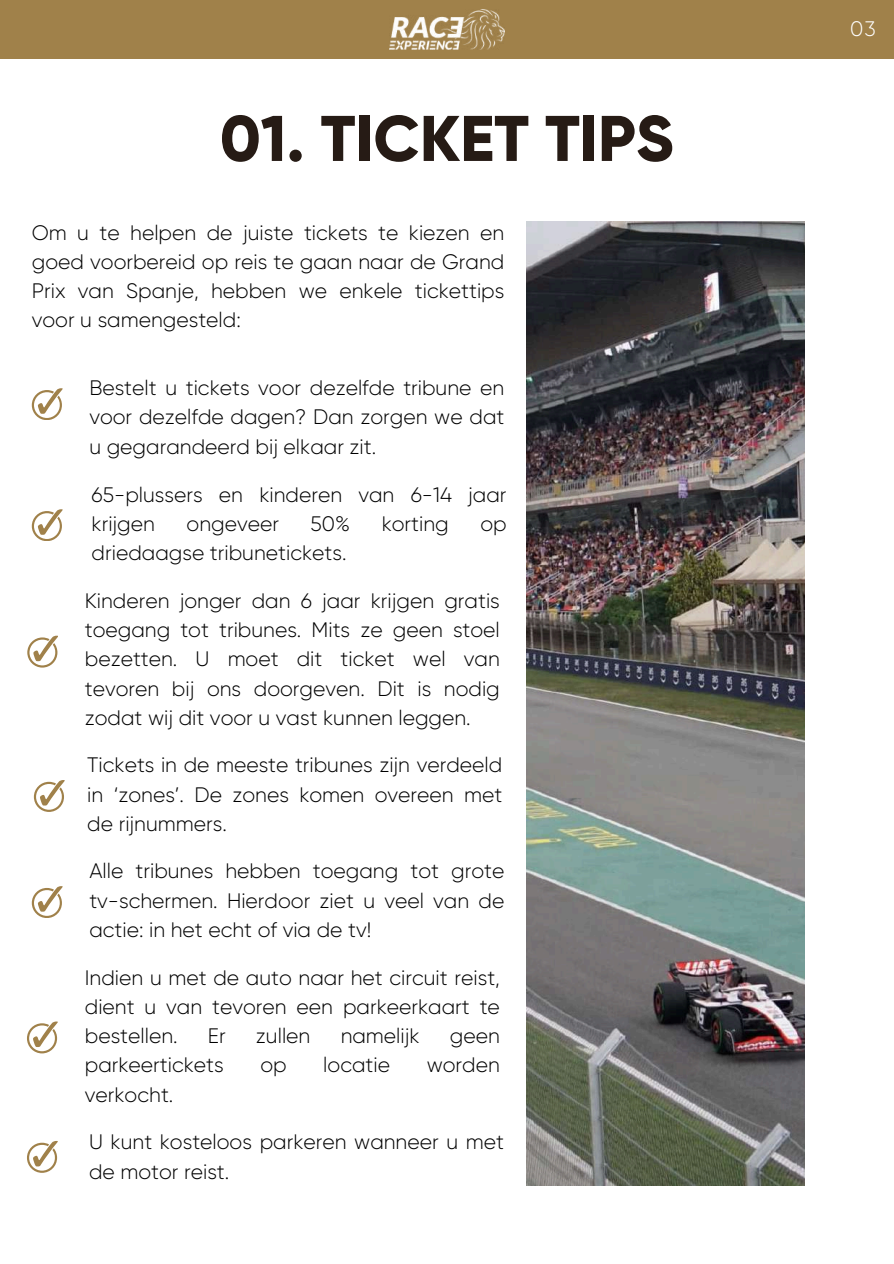
<style>
.page{position:relative;width:894px;height:1264px;background:#fff}
.page>*{position:absolute;margin:0;border:0;box-sizing:border-box;transform-origin:0 0}
.t1{font:800 64.35px "Gilroy";color:#261b15}
.t2{font:300 21px/29.2px "Gilroy";color:#000;text-align:justify}
.t3{font:300 21px "Gilroy";color:#fff}
</style>
<div class="page">
<div style="left:0;top:0;width:893px;height:59px;background:#a0814a"></div>
<img style="left:389px;top:9px;width:115px;height:41px">
<img style="left:526px;top:221px;width:278px;height:964px">
<svg style="left:32px;top:388px;width:30px;height:32px"></svg>
<svg style="left:32px;top:509px;width:30px;height:32px"></svg>
<svg style="left:27px;top:635px;width:31px;height:32px"></svg>
<svg style="left:34px;top:780px;width:30px;height:31px"></svg>
<svg style="left:32px;top:886px;width:30px;height:31px"></svg>
<svg style="left:27px;top:1141px;width:30px;height:31px"></svg>
<svg style="left:27px;top:1021px;width:30px;height:32px"></svg>
<h1 class="t1" style="left:220px;top:99px;width:455px">01. TICKET TIPS</h1>
<p class="t2" style="left:32px;top:218px;width:474px">Om u te helpen de juiste tickets te kiezen en goed voorbereid op reis te gaan naar de Grand Prix van Spanje, hebben we enkele tickettips voor u samengesteld:</p>
<p class="t2" style="left:89px;top:373px;width:416px">Bestelt u tickets voor dezelfde tribune en voor dezelfde dagen? Dan zorgen we dat u gegarandeerd bij elkaar zit.</p>
<p class="t2" style="left:92px;top:480px;width:416px">65-plussers en kinderen van 6-14 jaar krijgen</p>
<p class="t2" style="left:186px;top:509px;width:94px">ongeveer</p>
<p class="t2" style="left:310px;top:509px;width:41px">50%</p>
<p class="t2" style="left:381px;top:509px;width:69px">korting</p>
<p class="t2" style="left:480px;top:509px;width:28px">op</p>
<p class="t2" style="left:92px;top:538px;width:256px">driedaagse tribunetickets.</p>
<p class="t2" style="left:85px;top:586px;width:416px">Kinderen jonger dan 6 jaar krijgen gratis toegang tot tribunes. Mits ze geen stoel bezetten. U moet dit ticket wel van tevoren bij ons doorgeven. Dit is nodig zodat wij dit voor u vast kunnen leggen.</p>
<p class="t2" style="left:87px;top:750px;width:416px">Tickets in de meeste tribunes zijn verdeeld in ‘zones’. De zones komen overeen met de rijnummers.</p>
<p class="t2" style="left:89px;top:856px;width:416px">Alle tribunes hebben toegang tot grote tv-schermen. Hierdoor ziet u veel van de actie: in het echt of via de tv!</p>
<p class="t2" style="left:85px;top:962px;width:416px">Indien u met de auto naar het circuit reist, dient u van tevoren een parkeerkaart te bestellen.</p>
<p class="t2" style="left:208px;top:1021px;width:19px">Er</p>
<p class="t2" style="left:256px;top:1021px;width:56px">zullen</p>
<p class="t2" style="left:340px;top:1021px;width:80px">namelijk</p>
<p class="t2" style="left:449px;top:1021px;width:51px">geen</p>
<p class="t2" style="left:85px;top:1050px;width:140px">parkeertickets</p>
<p class="t2" style="left:260px;top:1050px;width:28px">op</p>
<p class="t2" style="left:323px;top:1050px;width:68px">locatie</p>
<p class="t2" style="left:426px;top:1050px;width:75px">worden</p>
<p class="t2" style="left:85px;top:1079px;width:90px">verkocht.</p>
<p class="t2" style="left:89px;top:1127px;width:416px">U kunt kosteloos parkeren wanneer u met de motor reist.</p>
<p class="t3" style="left:850px;top:16px;width:27px">03</p>
</div>
